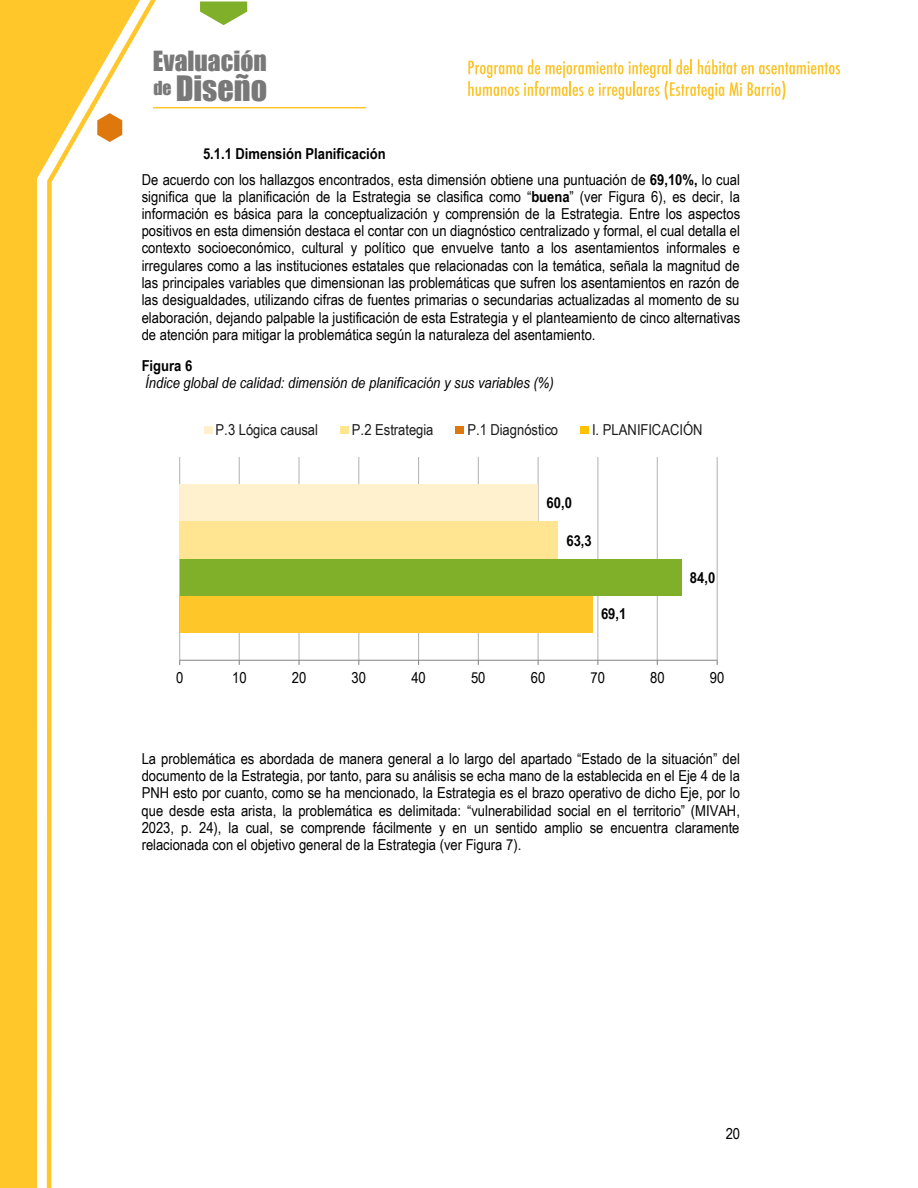
<style>
.page{position:relative;width:918px;height:1188px;background:#fff}
.page>*{position:absolute;margin:0;border:0;box-sizing:border-box;transform-origin:0 0}
.t1{font:32.25px "Impact";color:#787878}
.t2{font:25.5px "Impact";color:#787878}
.t3{font:15.15px/17.2px "Arial Narrow";color:#000;text-align:justify;scale:1.05 1}
.t4{font:italic 15.15px "Arial Narrow";color:#000;scale:1.05 1}
.t5{font:15.15px "Arial Narrow";color:#1a1a1a;scale:1.05 1}
.t6{font:700 15.15px "Arial Narrow";color:#000;scale:1.05 1}
.s1{font-weight:700}
</style>
<div class="page">
<div style="left:0;top:179px;width:37px;height:1009px;background:#ffc729"></div>
<svg style="left:47px;top:0;width:109px;height:1188px"></svg>
<svg style="left:0;top:0;width:140px;height:179px"></svg>
<svg style="left:200px;top:1px;width:47px;height:24px"></svg>
<hr style="left:153px;top:107px;width:213px;height:1px;background:#fdc52c">
<svg style="left:468px;top:59px;width:372px;height:41px"></svg>
<hr style="left:179px;top:457px;width:1px;height:203px;background:#b7b7b7">
<hr style="left:239px;top:457px;width:1px;height:203px;background:#b7b7b7">
<hr style="left:298px;top:457px;width:2px;height:203px;background:#b7b7b7">
<hr style="left:358px;top:457px;width:1px;height:203px;background:#b7b7b7">
<hr style="left:418px;top:457px;width:1px;height:203px;background:#b7b7b7">
<hr style="left:478px;top:457px;width:1px;height:203px;background:#b7b7b7">
<hr style="left:538px;top:457px;width:1px;height:203px;background:#b7b7b7">
<hr style="left:597px;top:457px;width:1px;height:203px;background:#b7b7b7">
<hr style="left:657px;top:457px;width:1px;height:203px;background:#b7b7b7">
<hr style="left:717px;top:457px;width:1px;height:203px;background:#b7b7b7">
<div style="left:180px;top:485px;width:358px;height:37px;background:#fff1ce"></div>
<div style="left:180px;top:522px;width:378px;height:37px;background:#ffe492"></div>
<div style="left:180px;top:559px;width:501px;height:37px;background:#80af29"></div>
<div style="left:180px;top:596px;width:412px;height:37px;background:#ffc629"></div>
<hr style="left:180px;top:660px;width:537px;height:1px;background:#868686">
<div style="left:204px;top:426px;width:8px;height:8px;background:#fff1ce"></div>
<div style="left:340px;top:426px;width:8px;height:8px;background:#ffe492"></div>
<div style="left:456px;top:426px;width:8px;height:8px;background:#dd780e"></div>
<div style="left:581px;top:426px;width:8px;height:8px;background:#ffc000"></div>
<h2 class="t2" style="left:153px;top:41px;width:115px">Evaluación</h2>
<h1 class="t1" style="left:153px;top:63px;width:115px"><sup>de</sup> Diseño</h1>
<p class="t3" style="left:142px;top:140px;width:571px;line-height:25.7px;text-indent:61px"><span class="s1">5.1.1 Dimensión Planificación<br></span>De acuerdo con los hallazgos encontrados, esta dimensión obtiene una puntuación de <span class="s1">69,10%,</span> lo cual</p>
<p class="t3" style="left:142px;top:187px;width:572px">significa que la planificación de la Estrategia se clasifica como “<span class="s1">buena</span>” (ver Figura 6), es decir, la información es básica para la conceptualización y comprensión de la Estrategia. Entre los aspectos positivos en esta dimensión destaca el contar con un diagnóstico centralizado y formal, el cual detalla el contexto socioeconómico, cultural y político que envuelve tanto a los asentamientos informales e irregulares como a las instituciones estatales que relacionadas con la temática, señala la magnitud de las principales variables que dimensionan las problemáticas que sufren los asentamientos en razón de las desigualdades, utilizando cifras de fuentes primarias o secundarias actualizadas al momento de su elaboración, dejando palpable la justificación de esta Estrategia y el planteamiento de cinco alternativas de atención para mitigar la problemática según la naturaleza del asentamiento.</p>
<p class="t6" style="left:142px;top:354px;width:50px">Figura 6</p>
<p class="t4" style="left:145px;top:374px;width:391px">Índice global de calidad: dimensión de planificación y sus variables (%)</p>
<p class="t5" style="left:216px;top:418px;width:99px">P.3 Lógica causal</p>
<p class="t5" style="left:352px;top:418px;width:79px">P.2 Estrategia</p>
<p class="t5" style="left:467px;top:418px;width:88px">P.1 Diagnóstico</p>
<p class="t5" style="left:592px;top:418px;width:107px">I. PLANIFICACIÓN</p>
<p class="t6" style="left:547px;top:492px;width:26px">60,0</p>
<p class="t6" style="left:567px;top:529px;width:26px">63,3</p>
<p class="t6" style="left:601px;top:603px;width:26px">69,1</p>
<p class="t6" style="left:690px;top:566px;width:26px">84,0</p>
<p class="t3" style="left:176px;top:669px;width:8px">0</p>
<p class="t3" style="left:232px;top:669px;width:15px">10</p>
<p class="t3" style="left:292px;top:669px;width:15px">20</p>
<p class="t3" style="left:352px;top:669px;width:15px">30</p>
<p class="t3" style="left:411px;top:669px;width:15px">40</p>
<p class="t3" style="left:471px;top:669px;width:15px">50</p>
<p class="t3" style="left:531px;top:669px;width:15px">60</p>
<p class="t3" style="left:591px;top:669px;width:15px">70</p>
<p class="t3" style="left:650px;top:669px;width:15px">80</p>
<p class="t3" style="left:710px;top:669px;width:15px">90</p>
<p class="t3" style="left:142px;top:749px;width:571px">La problemática es abordada de manera general a lo largo del apartado “Estado de la situación” del documento de la Estrategia, por tanto, para su análisis se echa mano de la establecida en el Eje 4 de la PNH esto por cuanto, como se ha mencionado, la Estrategia es el brazo operativo de dicho Eje, por lo que desde esta arista, la problemática es delimitada: “vulnerabilidad social en el territorio” (MIVAH, 2023, p. 24), la cual, se comprende fácilmente y en un sentido amplio se encuentra claramente relacionada con el objetivo general de la Estrategia (ver Figura 7).</p>
<p class="t3" style="left:726px;top:1125px;width:15px">20</p>
</div>
